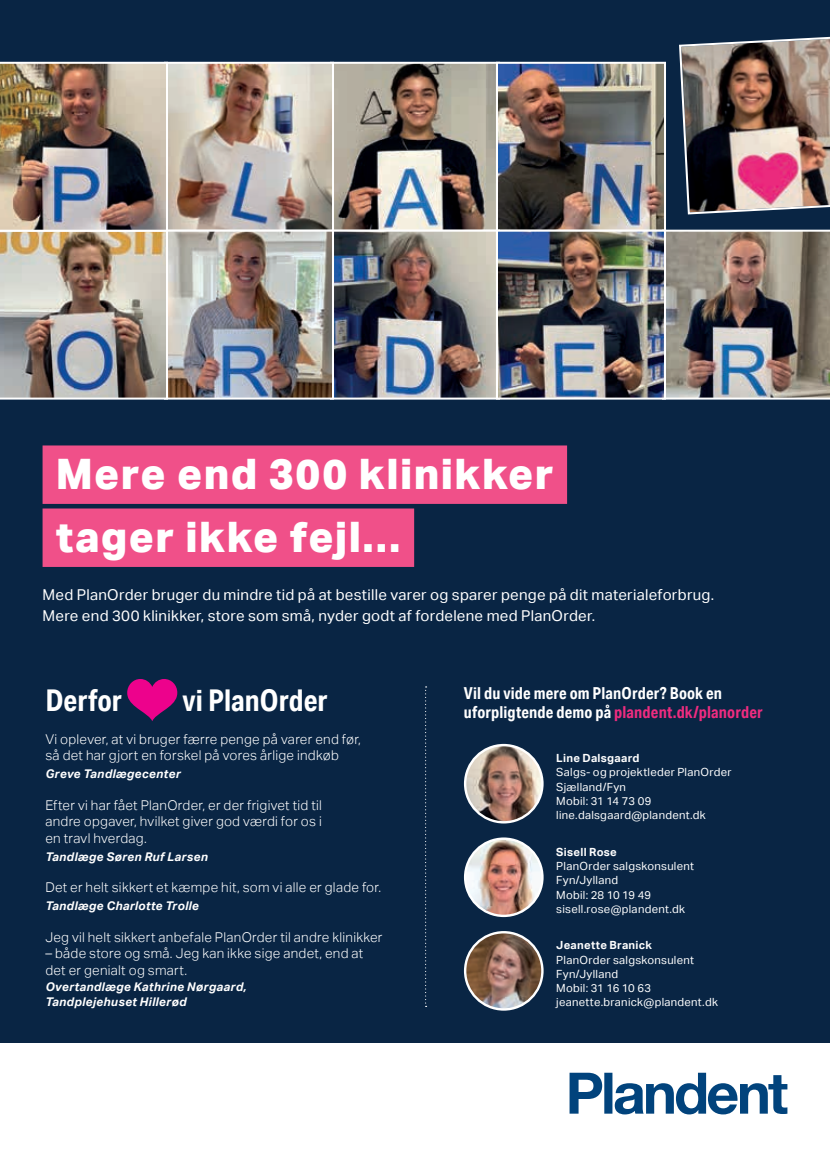
<style>
.page{position:relative;width:830px;height:1157px;background:#fff}
.page>*{position:absolute;margin:0;border:0;box-sizing:border-box;transform-origin:0 0}
.t1{font:800 42px/63px "Aktiv Grotesk";letter-spacing:.035em;color:#fff}
.t2{font:700 30px "Aktiv Grotesk Cd";color:#fff}
.t3{font:700 16.5px/19.5px "Aktiv Grotesk Cd";letter-spacing:.01em;color:#fff}
.t4{font:15px/21px "Aktiv Grotesk";letter-spacing:.015em;color:#fff}
.t5{font:300 13.5px/16.5px "Aktiv Grotesk";letter-spacing:.02em;color:#fff}
.t6{font:italic 700 12px/15px "Aktiv Grotesk";letter-spacing:.02em;color:#fff}
.t7{font:11.25px/14.2px "Aktiv Grotesk";letter-spacing:.025em;color:#fff}
.t8{font:700 11.25px "Aktiv Grotesk";letter-spacing:.025em;color:#fff}
.s1{color:#ee2c7f}
</style>
<div class="page">
<div style="left:0;top:0;width:829px;height:1042px;background:#092544"></div>
<svg style="left:569px;top:1072px;width:218px;height:42px"></svg>
<svg style="left:127px;top:679px;width:50px;height:42px"></svg>
<div style="left:43px;top:445px;width:524px;height:59px;background:#f05089"></div>
<div style="left:43px;top:508px;width:371px;height:59px;background:#f05089"></div>
<img style="left:0;top:36px;width:829px;height:364px">
<svg style="left:425px;top:686px;width:1px;height:321px"></svg>
<img style="left:465px;top:745px;width:77px;height:77px;border-radius:39px">
<div style="left:463px;top:744px;width:80px;height:79px;border:2px solid #fff;border-radius:50%"></div>
<img style="left:465px;top:838px;width:77px;height:78px;border-radius:39px">
<div style="left:463px;top:837px;width:80px;height:80px;border:2px solid #fff;border-radius:50%"></div>
<img style="left:465px;top:932px;width:77px;height:77px;border-radius:39px">
<div style="left:463px;top:931px;width:80px;height:79px;border:2px solid #fff;border-radius:50%"></div>
<h1 class="t1" style="left:56px;top:441px;width:499px">Mere end 300 klinikker tager ikke fejl...</h1>
<p class="t4" style="left:43px;top:585px;width:672px">Med PlanOrder bruger du mindre tid på at bestille varer og sparer penge på dit materialeforbrug.<br>Mere end 300 klinikker, store som små, nyder godt af fordelene med PlanOrder.</p>
<h2 class="t2" style="left:45px;top:681px;width:78px">Derfor</h2>
<h2 class="t2" style="left:182px;top:681px;width:146px">vi PlanOrder</h2>
<p class="t5" style="left:45px;top:731px;width:317px">Vi oplever, at vi bruger færre penge på varer end før, så det har gjort en forskel på vores årlige indkøb</p>
<p class="t6" style="left:45px;top:766px;width:137px">Greve Tandlægecenter</p>
<p class="t5" style="left:45px;top:797px;width:278px;text-align:justify">Efter vi har fået PlanOrder, er der frigivet tid til andre opgaver, hvilket giver god værdi for os i en travl hverdag.</p>
<p class="t6" style="left:45px;top:849px;width:164px">Tandlæge Søren Ruf Larsen</p>
<p class="t5" style="left:45px;top:879px;width:337px">Det er helt sikkert et kæmpe hit, som vi alle er glade for.</p>
<p class="t6" style="left:45px;top:898px;width:155px">Tandlæge Charlotte Trolle</p>
<p class="t5" style="left:45px;top:929px;width:338px">Jeg vil helt sikkert anbefale PlanOrder til andre klinikker</p>
<p class="t5" style="left:45px;top:945px;width:319px">– både store og små. Jeg kan ikke sige andet, end at det er genialt og smart.</p>
<p class="t6" style="left:45px;top:979px;width:202px">Overtandlæge Kathrine Nørgaard,<br>Tandplejehuset Hillerød</p>
<p class="t3" style="left:463px;top:683px;width:300px">Vil du vide mere om PlanOrder? Book en uforpligtende demo på <span class="s1">plandent.dk/planorder</span></p>
<p class="t8" style="left:556px;top:751px;width:85px">Line Dalsgaard</p>
<p class="t7" style="left:556px;top:765px;width:177px">Salgs- og projektleder PlanOrder<br>Sjælland/Fyn<br>Mobil: 31 14 73 09 line.dalsgaard@plandent.dk</p>
<p class="t8" style="left:556px;top:845px;width:62px">Sisell Rose</p>
<p class="t7" style="left:556px;top:859px;width:139px">PlanOrder salgskonsulent<br>Fyn/Jylland<br>Mobil: 28 10 19 49 sisell.rose@plandent.dk</p>
<p class="t8" style="left:556px;top:939px;width:97px">Jeanette Branick</p>
<p class="t7" style="left:556px;top:952px;width:163px">PlanOrder salgskonsulent<br>Fyn/Jylland<br>Mobil: 31 16 10 63 jeanette.branick@plandent.dk</p>
</div>
